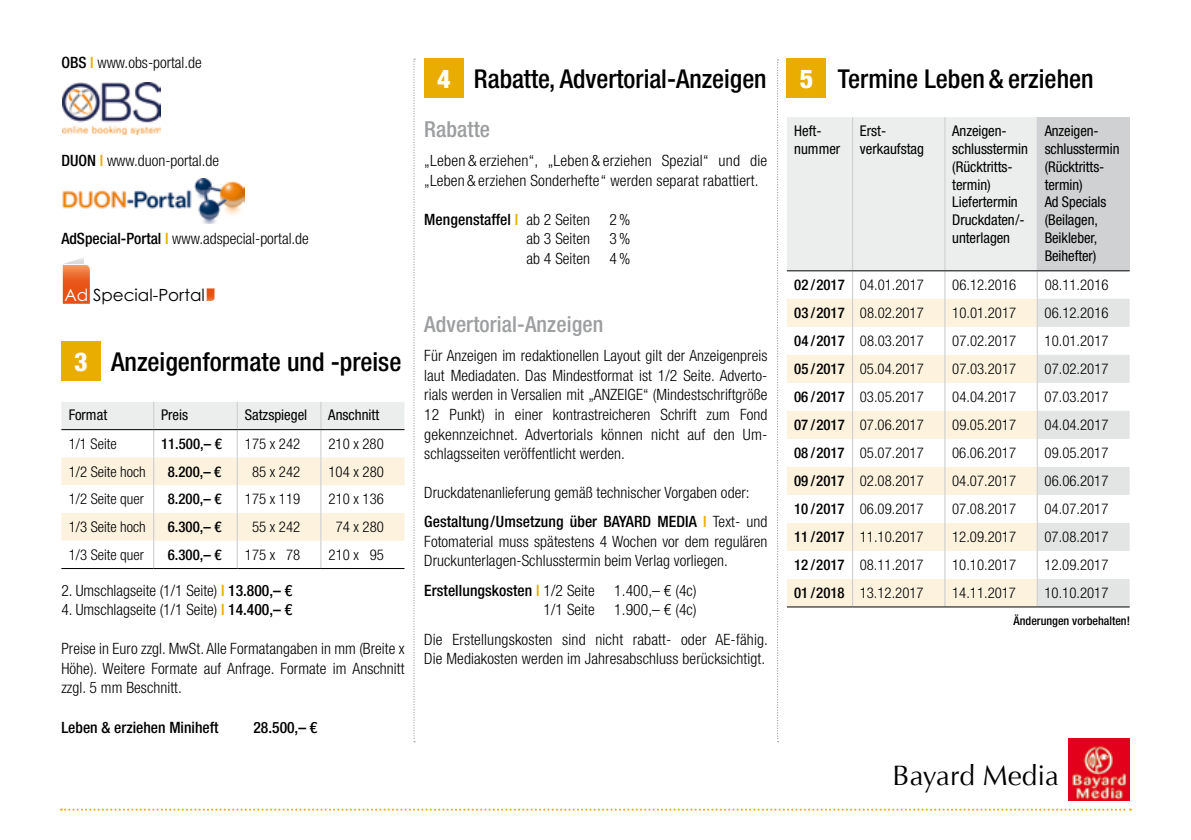
<style>
.page{position:relative;width:1191px;height:840px;background:#fff}
.page>*{position:absolute;margin:0;border:0;box-sizing:border-box;transform-origin:0 0}
.t1{font:28px "Optima";color:#000}
.t2{font:500 condensed 26px "Helvetica Neue LT Std";color:#000}
.t3{font:500 condensed 22px "Helvetica Neue LT Std";letter-spacing:.005em;color:#9c9e9f}
.t4{font:16.8px "Century Gothic";color:#000}
.t5{font:300 condensed 15.6px/19.6px "Helvetica Neue LT Std";letter-spacing:.005em;color:#000}
.t6{font:500 condensed 15.6px "Helvetica Neue LT Std";color:#000}
.t7{font:300 condensed 14.8px "Helvetica Neue LT Std";color:#000}
.t8{font:condensed 14.8px/17.8px "Helvetica Neue LT Std";letter-spacing:-.005em;color:#000}
.t9{font:500 condensed 14.8px "Helvetica Neue LT Std";color:#000}
.t10{font:500 condensed 12px "Helvetica Neue LT Std";color:#000}
.s1{font-weight:500}
.s2{font-weight:500;color:#e8ad00}
.s3{color:#fff}
.s4{font-weight:800;color:#fff}
.s5{color:#e8ad00}
.s6{font-weight:300}
</style>
<div class="page">
<svg style="left:61px;top:808px;width:1070px;height:2px"></svg>
<svg style="left:61px;top:402px;width:343px;height:165px"></svg>
<hr style="left:61px;top:567px;width:93px;height:1px;background:#000">
<hr style="left:154px;top:567px;width:83px;height:1px;background:#000">
<hr style="left:237px;top:567px;width:84px;height:1px;background:#000">
<hr style="left:321px;top:567px;width:83px;height:1px;background:#000">
<hr style="left:61px;top:429px;width:93px;height:1px;background:#000">
<hr style="left:154px;top:429px;width:83px;height:1px;background:#000">
<hr style="left:237px;top:429px;width:84px;height:1px;background:#000">
<hr style="left:321px;top:429px;width:83px;height:1px;background:#000">
<svg style="left:413px;top:58px;width:2px;height:681px"></svg>
<img style="left:1068px;top:738px;width:62px;height:62px">
<svg style="left:777px;top:59px;width:1px;height:681px"></svg>
<div style="left:61px;top:341px;width:39px;height:39px;background:#e8ad00"></div>
<div style="left:424px;top:58px;width:39px;height:40px;background:#e8ad00"></div>
<img style="left:63px;top:178px;width:181px;height:45px">
<svg style="left:63px;top:265px;width:27px;height:38px"></svg>
<img style="left:64px;top:258px;width:20px;height:6px">
<svg style="left:207px;top:288px;width:7px;height:13px"></svg>
<img style="left:62px;top:82px;width:99px;height:52px">
<div style="left:787px;top:58px;width:39px;height:40px;background:#e8ad00"></div>
<svg style="left:787px;top:117px;width:342px;height:489px"></svg>
<hr style="left:1036px;top:578px;width:2px;height:28px;background:#d0d1d2">
<hr style="left:787px;top:270px;width:65px;height:1px;background:#000">
<hr style="left:852px;top:270px;width:93px;height:1px;background:#000">
<hr style="left:945px;top:270px;width:92px;height:1px;background:#000">
<hr style="left:1037px;top:270px;width:92px;height:1px;background:#000">
<hr style="left:787px;top:606px;width:65px;height:1px;background:#000">
<hr style="left:852px;top:606px;width:93px;height:1px;background:#000">
<hr style="left:945px;top:606px;width:92px;height:1px;background:#000">
<hr style="left:1037px;top:606px;width:92px;height:1px;background:#000">
<p class="t5" style="left:61px;top:53px;width:142px"><span class="s1">OBS</span> <span class="s2">I</span> www.obs-portal.de</p>
<p class="t5" style="left:61px;top:150px;width:159px"><span class="s1">DUON</span> <span class="s2">I</span> www.duon-portal.de</p>
<p class="t5" style="left:61px;top:228px;width:249px"><span class="s1">AdSpecial-Portal</span> <span class="s2">I</span> www.adspecial-portal.de</p>
<p class="t4" style="left:64px;top:283px;width:142px"><span class="s3">Ad</span> Special-Portal</p>
<h2 class="t2" style="left:74px;top:346px;width:329px"><span class="s4">3</span> Anzeigenformate und -preise</h2>
<p class="t8" style="left:69px;top:405px;width:40px">Format</p>
<p class="t8" style="left:161px;top:405px;width:29px">Preis</p>
<p class="t8" style="left:245px;top:405px;width:64px">Satzspiegel</p>
<p class="t8" style="left:328px;top:405px;width:52px">Anschnitt</p>
<p class="t7" style="left:69px;top:435px;width:49px">1/1 Seite</p>
<p class="t9" style="left:161px;top:434px;width:62px">11.500,– €</p>
<p class="t7" style="left:245px;top:435px;width:57px">175 x 242</p>
<p class="t7" style="left:328px;top:435px;width:57px">210 x 280</p>
<p class="t7" style="left:69px;top:462px;width:78px">1/2 Seite hoch</p>
<p class="t9" style="left:168px;top:462px;width:55px">8.200,– €</p>
<p class="t7" style="left:252px;top:462px;width:50px">85 x 242</p>
<p class="t7" style="left:328px;top:462px;width:57px">104 x 280</p>
<p class="t7" style="left:69px;top:490px;width:76px">1/2 Seite quer</p>
<p class="t9" style="left:168px;top:490px;width:55px">8.200,– €</p>
<p class="t7" style="left:245px;top:490px;width:57px">175 x 119</p>
<p class="t7" style="left:328px;top:490px;width:57px">210 x 136</p>
<p class="t7" style="left:69px;top:518px;width:78px">1/3 Seite hoch</p>
<p class="t9" style="left:168px;top:517px;width:55px">6.300,– €</p>
<p class="t7" style="left:252px;top:518px;width:50px">55 x 242</p>
<p class="t7" style="left:336px;top:518px;width:50px">74 x 280</p>
<p class="t7" style="left:69px;top:546px;width:76px">1/3 Seite quer</p>
<p class="t9" style="left:168px;top:545px;width:55px">6.300,– €</p>
<p class="t7" style="left:245px;top:546px;width:57px">175 x 78</p>
<p class="t7" style="left:328px;top:546px;width:57px">210 x 95</p>
<p class="t5" style="left:61px;top:580px;width:232px">2. Umschlagseite (1/1 Seite) <span class="s2">I</span> <span class="s1">13.800,– €</span></p>
<p class="t5" style="left:61px;top:599px;width:232px">4. Umschlagseite (1/1 Seite) <span class="s2">I</span> <span class="s1">14.400,– €</span></p>
<p class="t5" style="left:61px;top:638px;width:345px;text-align:justify">Preise in Euro zzgl. MwSt. Alle Formatangaben in mm (Breite x Höhe). Weitere Formate auf Anfrage. Formate im Anschnitt zzgl. 5 mm Beschnitt.</p>
<p class="t6" style="left:61px;top:717px;width:159px">Leben &amp; erziehen Miniheft</p>
<p class="t6" style="left:253px;top:717px;width:65px">28.500,– €</p>
<h2 class="t2" style="left:437px;top:63px;width:331px"><span class="s4">4</span> Rabatte, Advertorial-Anzeigen</h2>
<h3 class="t3" style="left:424px;top:116px;width:67px">Rabatte</h3>
<p class="t5" style="left:424px;top:150px;width:344px">„Leben &amp; erziehen“, „Leben &amp; erziehen Spezial“ und die „Leben &amp; erziehen Sonderhefte“ werden separat rabattiert.</p>
<p class="t5" style="left:526px;top:209px;width:105px;text-align:justify;text-indent:-102px"><span class="s1">Mengenstaffel</span> <span class="s2">I</span> ab 2 Seiten 2% ab 3 Seiten 3% ab 4 Seiten 4%</p>
<h3 class="t3" style="left:424px;top:311px;width:180px">Advertorial-Anzeigen</h3>
<p class="t5" style="left:424px;top:346px;width:345px;text-align:justify">Für Anzeigen im redaktionellen Layout gilt der Anzeigenpreis laut Mediadaten. Das Mindestformat ist 1/2 Seite. Adverto&shy;rials werden in Versalien mit „ANZEIGE“ (Mindestschriftgröße 12 Punkt) in einer kontrastreicheren Schrift zum Fond gekennzeichnet. Advertorials können nicht auf den Um&shy;schlagsseiten veröffentlicht werden.</p>
<p class="t5" style="left:424px;top:477px;width:344px;line-height:29.2px">Druckdatenanlieferung gemäß technischer Vorgaben oder:<br><span class="s1">Gestaltung/Umsetzung über BAYARD MEDIA</span> <span class="s2">I</span> Text- und</p>
<p class="t5" style="left:424px;top:531px;width:345px">Fotomaterial muss spätestens 4 Wochen vor dem regulären<br>Druckunterlagen-Schlusstermin beim Verlag vorliegen.</p>
<p class="t6" style="left:424px;top:580px;width:172px">Erstellungskosten <span class="s5">I</span> <span class="s6">1/2 Seite</span></p>
<p class="t5" style="left:614px;top:580px;width:84px">1.400,– € (4c)</p>
<p class="t5" style="left:543px;top:599px;width:53px">1/1 Seite</p>
<p class="t5" style="left:424px;top:594px;width:345px;line-height:29.2px;text-indent:190px">1.900,– € (4c)<br>Die Erstellungskosten sind nicht rabatt- oder AE-fähig.</p>
<p class="t5" style="left:424px;top:648px;width:342px">Die Mediakosten werden im Jahresabschluss berücksichtigt.</p>
<h2 class="t2" style="left:799px;top:63px;width:295px"><span class="s4">5</span> Termine Leben &amp; erziehen</h2>
<p class="t8" style="left:794px;top:122px;width:48px">Heft&shy;nummer</p>
<p class="t8" style="left:860px;top:122px;width:66px">Erst&shy;verkaufstag</p>
<p class="t8" style="left:952px;top:122px;width:77px">Anzeigen&shy;schlusstermin (Rücktritts&shy;termin)<br>Liefertermin<br>Druckdaten/- unterlagen</p>
<p class="t8" style="left:1044px;top:122px;width:76px">Anzeigen&shy;schlusstermin (Rücktritts&shy;termin)<br>Ad Specials (Beilagen,<br>Beikleber,<br>Beihefter)</p>
<p class="t7" style="left:794px;top:276px;width:131px"><span class="s1">02 / 2017</span> 04.01.2017</p>
<p class="t7" style="left:952px;top:276px;width:65px">06.12.2016</p>
<p class="t7" style="left:1044px;top:276px;width:65px">08.11.2016</p>
<p class="t7" style="left:794px;top:304px;width:131px"><span class="s1">03 / 2017</span> 08.02.2017</p>
<p class="t7" style="left:952px;top:304px;width:65px">10.01.2017</p>
<p class="t7" style="left:1044px;top:304px;width:65px">06.12.2016</p>
<p class="t7" style="left:794px;top:332px;width:131px"><span class="s1">04 / 2017</span> 08.03.2017</p>
<p class="t7" style="left:952px;top:332px;width:65px">07.02.2017</p>
<p class="t7" style="left:1044px;top:332px;width:65px">10.01.2017</p>
<p class="t7" style="left:794px;top:360px;width:131px"><span class="s1">05 / 2017</span> 05.04.2017</p>
<p class="t7" style="left:952px;top:360px;width:65px">07.03.2017</p>
<p class="t7" style="left:1044px;top:360px;width:65px">07.02.2017</p>
<p class="t7" style="left:794px;top:388px;width:131px"><span class="s1">06 / 2017</span> 03.05.2017</p>
<p class="t7" style="left:952px;top:388px;width:65px">04.04.2017</p>
<p class="t7" style="left:1044px;top:388px;width:65px">07.03.2017</p>
<p class="t7" style="left:794px;top:416px;width:131px"><span class="s1">07 / 2017</span> 07.06.2017</p>
<p class="t7" style="left:952px;top:416px;width:65px">09.05.2017</p>
<p class="t7" style="left:1044px;top:416px;width:65px">04.04.2017</p>
<p class="t7" style="left:794px;top:444px;width:131px"><span class="s1">08 / 2017</span> 05.07.2017</p>
<p class="t7" style="left:952px;top:444px;width:65px">06.06.2017</p>
<p class="t7" style="left:1044px;top:444px;width:65px">09.05.2017</p>
<p class="t7" style="left:794px;top:472px;width:131px"><span class="s1">09 / 2017</span> 02.08.2017</p>
<p class="t7" style="left:952px;top:472px;width:65px">04.07.2017</p>
<p class="t7" style="left:1044px;top:472px;width:65px">06.06.2017</p>
<p class="t7" style="left:794px;top:500px;width:131px"><span class="s1">10 / 2017</span> 06.09.2017</p>
<p class="t7" style="left:952px;top:500px;width:65px">07.08.2017</p>
<p class="t7" style="left:1044px;top:500px;width:65px">04.07.2017</p>
<p class="t7" style="left:794px;top:528px;width:131px"><span class="s1">11 / 2017</span> 11.10.2017</p>
<p class="t7" style="left:952px;top:528px;width:65px">12.09.2017</p>
<p class="t7" style="left:1044px;top:528px;width:65px">07.08.2017</p>
<p class="t7" style="left:794px;top:556px;width:131px"><span class="s1">12 / 2017</span> 08.11.2017</p>
<p class="t7" style="left:952px;top:556px;width:65px">10.10.2017</p>
<p class="t7" style="left:1044px;top:556px;width:65px">12.09.2017</p>
<p class="t7" style="left:794px;top:584px;width:131px"><span class="s1">01 / 2018</span> 13.12.2017</p>
<p class="t7" style="left:952px;top:584px;width:65px">14.11.2017</p>
<p class="t7" style="left:1044px;top:584px;width:65px">10.10.2017</p>
<p class="t10" style="left:1013px;top:613px;width:118px">Änderungen vorbehalten!</p>
<h1 class="t1" style="left:892px;top:758px;width:168px">Bayard Media</h1>
</div>
